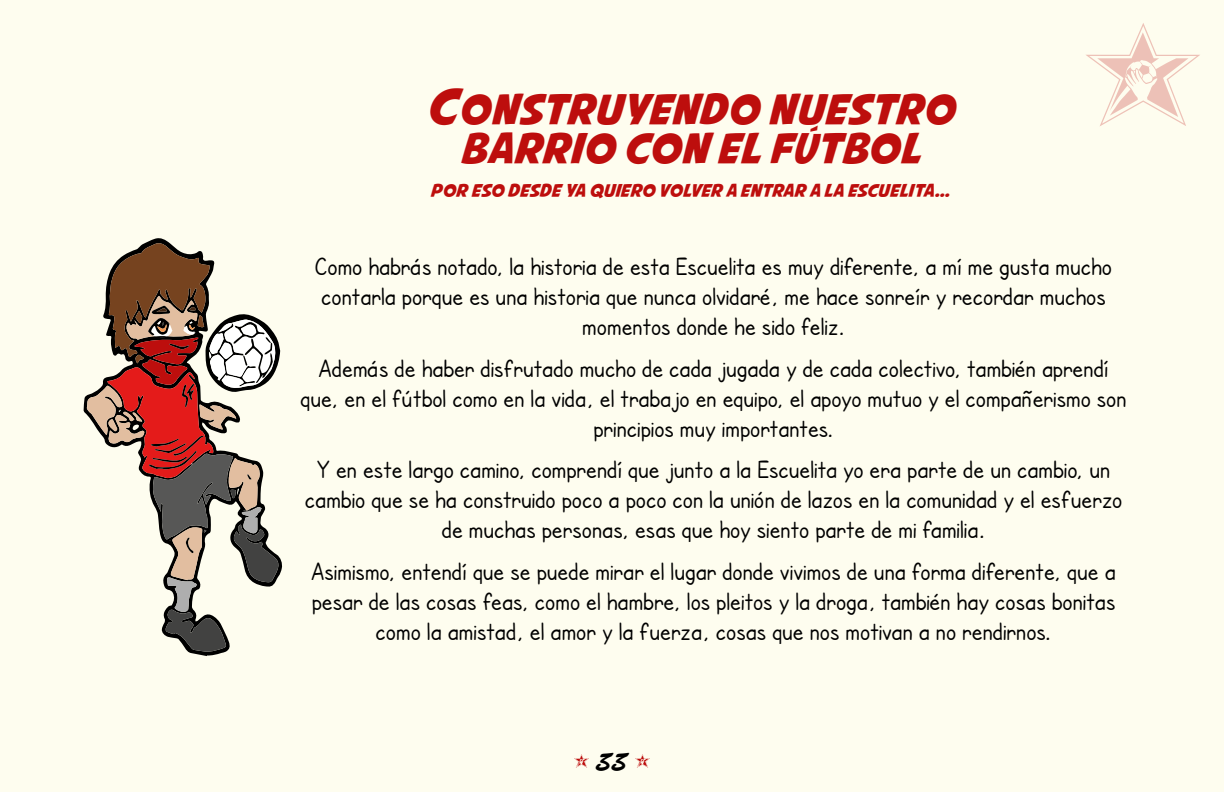
<style>
.page{position:relative;width:1224px;height:792px;background:#fefdef}
.page>*{position:absolute;margin:0;border:0;box-sizing:border-box;transform-origin:0 0}
.t1{font:42px/39.4px "Avengeance Mightiest Avenger";letter-spacing:-.005em;color:#bd0e0d;text-align:center}
.t2{font:26px/30px "SF Cartoonist Hand";letter-spacing:.025em;color:#000;text-align:center}
.t3{font:700 20px "Mighty Zeo 20";color:#000}
.t4{font:17.6px "Avengeance Mightiest Avenger";letter-spacing:-.005em;color:#bd0e0d}
.s1{font-size:50px}
.s2{font-family:"Skater Girls Rock";font-style:italic;font-size:44px}
</style>
<div class="page">
<svg style="left:1086px;top:23px;width:114px;height:103px"></svg>
<svg style="left:574px;top:754px;width:15px;height:14px"></svg>
<svg style="left:635px;top:754px;width:15px;height:14px"></svg>
<svg style="left:87px;top:242px;width:193px;height:410px"></svg>
<h1 class="t1" style="left:425px;top:93px;width:530px"><span class="s1">C</span>ONSTRUYENDO NUESTRO<br>BARRIO CON EL F<span class="s2">Ú</span>TBOL</h1>
<p class="t4" style="left:430px;top:183px;width:521px">POR ESO DESDE YA QUIERO VOLVER A ENTRAR A LA ESCUELITA...</p>
<p class="t2" style="left:315px;top:252px;width:798px">Como habrás notado, la historia de esta Escuelita es muy diferente, a mí me gusta mucho contarla porque es una historia que nunca olvidaré, me hace sonreír y recordar muchos momentos donde he sido feliz.</p>
<p class="t2" style="left:301px;top:353px;width:827px">Además de haber disfrutado mucho de cada jugada y de cada colectivo, también aprendí que, en el fútbol como en la vida, el trabajo en equipo, el apoyo mutuo y el compañerismo son principios muy importantes.</p>
<p class="t2" style="left:305px;top:454px;width:818px">Y en este largo camino, comprendí que junto a la Escuelita yo era parte de un cambio, un cambio que se ha construido poco a poco con la unión de lazos en la comunidad y el esfuerzo de muchas personas, esas que hoy siento parte de mi familia.</p>
<p class="t2" style="left:312px;top:556px;width:806px">Asimismo, entendí que se puede mirar el lugar donde vivimos de una forma diferente, que a pesar de las cosas feas, como el hambre, los pleitos y la droga, también hay cosas bonitas como la amistad, el amor y la fuerza, cosas que nos motivan a no rendirnos.</p>
<p class="t3" style="left:597px;top:750px;width:32px">33</p>
</div>
